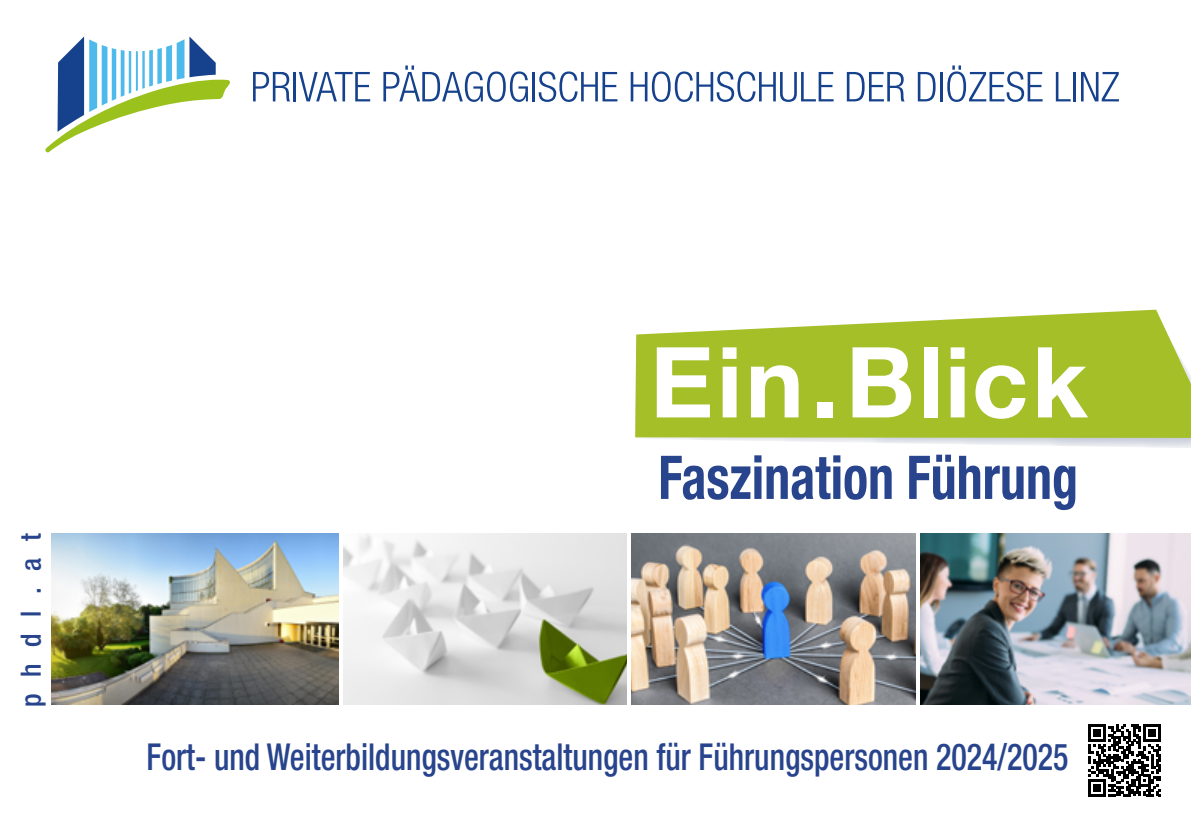
<style>
.page{position:relative;width:1191px;height:840px;background:#fff}
.page>*{position:absolute;margin:0;border:0;box-sizing:border-box;transform-origin:0 0}
.t1{font:700 98px "Helvetica Neue LT Com";letter-spacing:.035em;color:#fff}
.t2{font:700 condensed 60.4px "Helvetica Neue LT Com";color:#28448d;scale:.86 1}
.t3{font:500 condensed 37.2px "Helvetica Neue LT Com";color:#28448d;scale:.86 1}
.t4{font:500 condensed 28px "Helvetica Neue LT Com";letter-spacing:.59em;color:#28448d}
</style>
<div class="page">
<svg style="left:635px;top:437px;width:556px;height:11px"></svg>
<svg style="left:635px;top:309px;width:556px;height:128px;fill:#a5bf29"></svg>
<img style="left:343px;top:533px;width:284px;height:171px">
<img style="left:632px;top:533px;width:283px;height:171px">
<img style="left:920px;top:533px;width:271px;height:171px">
<img style="left:51px;top:533px;width:287px;height:171px">
<svg style="left:45px;top:36px;width:185px;height:117px"></svg>
<svg style="left:253px;top:72px;width:37px;height:29px"></svg>
<hr style="left:294px;top:72px;width:2px;height:29px;background:#16428d">
<svg style="left:299px;top:72px;width:71px;height:29px"></svg>
<svg style="left:383px;top:65px;width:145px;height:37px"></svg>
<hr style="left:532px;top:72px;width:3px;height:29px;background:#16428d">
<svg style="left:539px;top:71px;width:78px;height:31px"></svg>
<svg style="left:630px;top:71px;width:203px;height:31px"></svg>
<svg style="left:847px;top:72px;width:57px;height:29px"></svg>
<svg style="left:917px;top:72px;width:18px;height:29px"></svg>
<hr style="left:940px;top:72px;width:2px;height:29px;background:#16428d">
<svg style="left:947px;top:65px;width:95px;height:37px"></svg>
<svg style="left:1055px;top:72px;width:15px;height:29px"></svg>
<hr style="left:1073px;top:72px;width:3px;height:29px;background:#16428d">
<svg style="left:1081px;top:72px;width:38px;height:29px"></svg>
<svg style="left:1088px;top:724px;width:72px;height:71px"></svg>
<p class="t4" style="left:14px;top:706px;width:174px;rotate:-90deg">phdl.at</p>
<h1 class="t1" style="left:650px;top:320px;width:439px">Ein.Blick</h1>
<h2 class="t2" style="left:658px;top:441px;width:489px">Faszination Führung</h2>
<p class="t3" style="left:146px;top:734px;width:1073px">Fort- und Weiterbildungsveranstaltungen für Führungspersonen 2024/2025</p>
</div>
